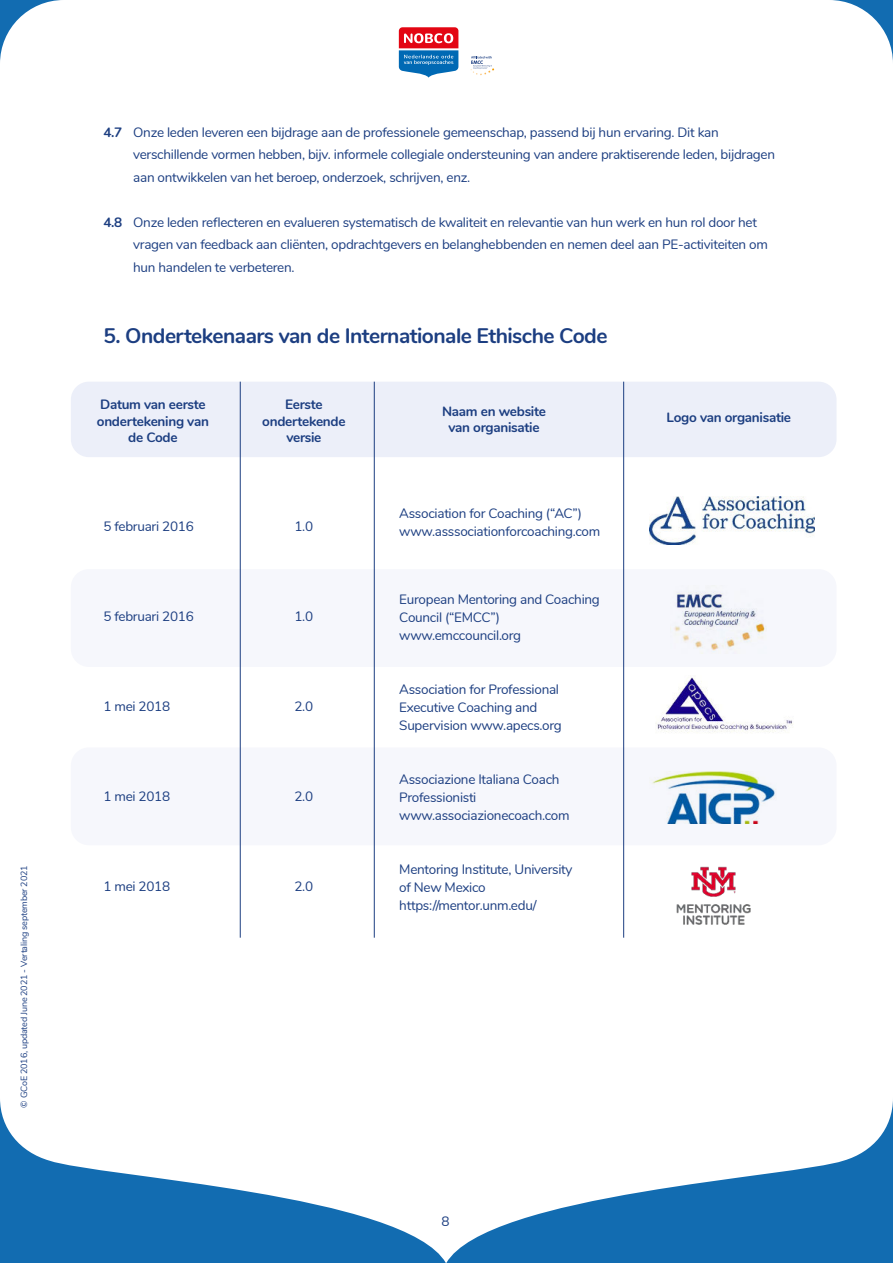
<style>
.page{position:relative;width:893px;height:1263px;background:#fff}
.page>*{position:absolute;margin:0;border:0;box-sizing:border-box;transform-origin:0 0}
.t1{font:700 21px "Nunito";letter-spacing:-.025em;color:#1c3e81}
.t2{font:13.5px/18px "Nunito";letter-spacing:-.02em;color:#1c3e81}
.t3{font:700 13.5px/16.5px "Nunito";letter-spacing:-.02em;color:#1c3e81;text-align:center}
.t4{font:9px "Nunito";letter-spacing:-.02em;color:#1c3e81}
.s1{font-weight:700}
</style>
<div class="page">
<div style="left:71px;top:382px;width:765px;height:75px;background:#eceff9;border-radius:18px"></div>
<div style="left:71px;top:569px;width:765px;height:98px;background:#f6f7fc;border-radius:18px"></div>
<div style="left:71px;top:747px;width:765px;height:98px;background:#f6f7fc;border-radius:18px"></div>
<div style="left:0;top:0;width:893px;height:81px;background:#126cb1"></div>
<div style="left:0;top:0;width:893px;height:270px;background:#fff;border-radius:64px"></div>
<svg style="left:1px;top:1101px;width:892px;height:162px"></svg>
<svg style="left:399px;top:27px;width:59px;height:51px"></svg>
<svg style="left:471px;top:56px;width:23px;height:19px"></svg>
<svg style="left:0;top:1101px;width:1px;height:162px"></svg>
<img style="left:650px;top:497px;width:164px;height:48px">
<img style="left:670px;top:591px;width:96px;height:60px">
<img style="left:656px;top:677px;width:137px;height:56px">
<img style="left:652px;top:771px;width:123px;height:53px">
<img style="left:676px;top:866px;width:75px;height:59px">
<hr style="left:240px;top:382px;width:1px;height:556px;background:#1c3e81">
<hr style="left:374px;top:382px;width:1px;height:556px;background:#1c3e81">
<hr style="left:623px;top:382px;width:1px;height:556px;background:#1c3e81">
<p class="t4" style="left:17px;top:1107px;width:244px;rotate:-90deg">© GCoE 2016, updated June 2021 - Vertaling september 2021</p>
<p class="t2" style="left:133px;top:120px;width:643px;line-height:22.5px;text-indent:-30px"><span class="s1">4.7</span> Onze leden leveren een bijdrage aan de professionele gemeenschap, passend bij hun ervaring. Dit kan verschillende vormen hebben, bijv. informele collegiale ondersteuning van andere praktiserende leden, bijdragen aan ontwikkelen van het beroep, onderzoek, schrijven, enz.</p>
<p class="t2" style="left:133px;top:210px;width:636px;line-height:22.5px;text-indent:-30px"><span class="s1">4.8</span> Onze leden reflecteren en evalueren systematisch de kwaliteit en relevantie van hun werk en hun rol door het vragen van feedback aan cliënten, opdrachtgevers en belanghebbenden en nemen deel aan PE-activiteiten om hun handelen te verbeteren.</p>
<h1 class="t1" style="left:103px;top:327px;width:506px">5. Ondertekenaars van de Internationale Ethische Code</h1>
<p class="t3" style="left:97px;top:397px;width:114px">Datum van eerste ondertekening van de Code</p>
<p class="t3" style="left:262px;top:397px;width:85px">Eerste ondertekende versie</p>
<p class="t3" style="left:442px;top:403px;width:105px">Naam en website van organisatie</p>
<p class="t2" style="left:103px;top:517px;width:92px">5 februari 2016</p>
<p class="t2" style="left:294px;top:517px;width:20px">1.0</p>
<p class="t2" style="left:399px;top:504px;width:203px">Association for Coaching (“AC”) www.asssociationforcoaching.com</p>
<p class="t2" style="left:103px;top:607px;width:92px">5 februari 2016</p>
<p class="t2" style="left:294px;top:607px;width:20px">1.0</p>
<p class="t2" style="left:399px;top:589px;width:202px">European Mentoring and Coaching<br>Council (“EMCC”) www.emccouncil.org</p>
<p class="t2" style="left:103px;top:698px;width:68px">1 mei 2018</p>
<p class="t2" style="left:294px;top:697px;width:20px">2.0</p>
<p class="t2" style="left:399px;top:679px;width:164px">Association for Professional<br>Executive Coaching and<br>Supervision www.apecs.org</p>
<p class="t2" style="left:103px;top:788px;width:68px">1 mei 2018</p>
<p class="t2" style="left:294px;top:787px;width:20px">2.0</p>
<p class="t2" style="left:399px;top:771px;width:172px">Associazione Italiana Coach<br>Professionisti www.associazionecoach.com</p>
<p class="t2" style="left:103px;top:878px;width:68px">1 mei 2018</p>
<p class="t2" style="left:294px;top:877px;width:20px">2.0</p>
<p class="t2" style="left:399px;top:859px;width:175px">Mentoring Institute, University of New Mexico https://mentor.unm.edu/</p>
<p class="t3" style="left:666px;top:410px;width:126px">Logo van organisatie</p>
<p class="t2" style="left:441px;top:1213px;width:10px">8</p>
</div>
